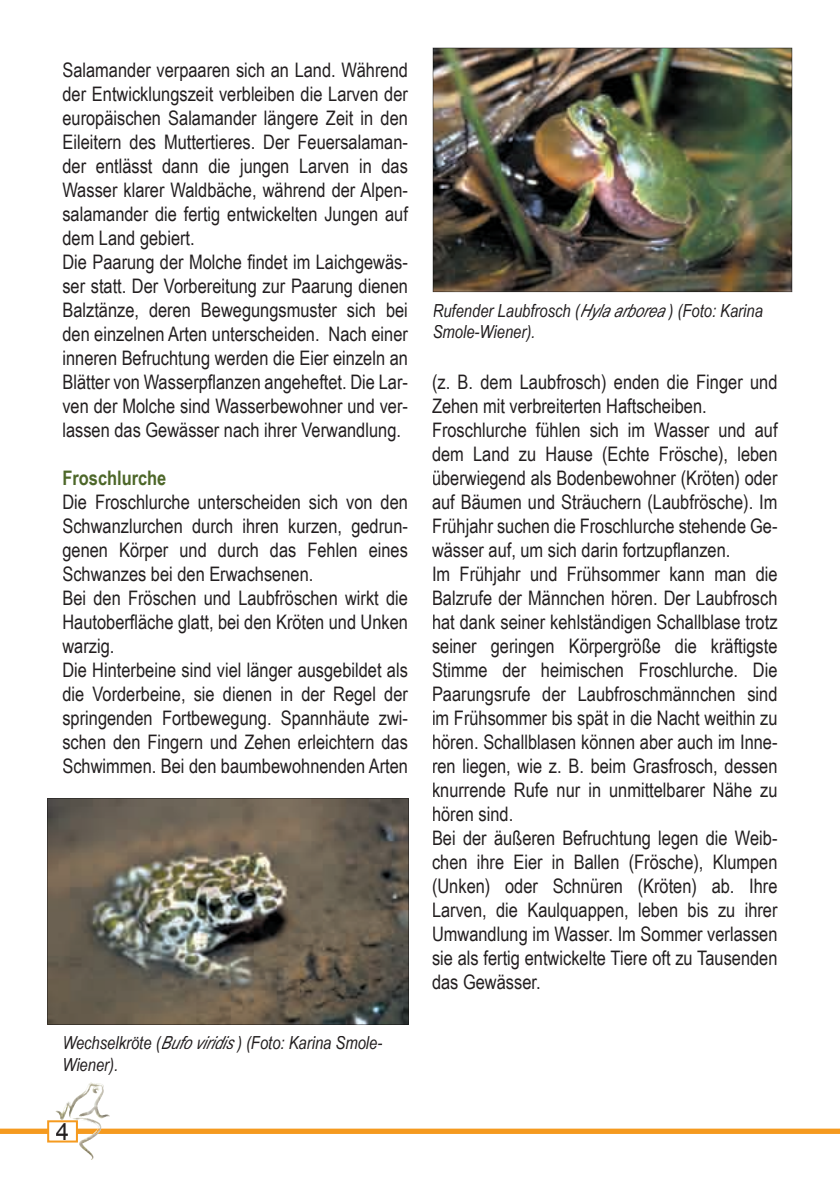
<style>
.page{position:relative;width:840px;height:1191px;background:#fff}
.page>*{position:absolute;margin:0;border:0;box-sizing:border-box;transform-origin:0 0}
.t1{font:24px "Arial";color:#231f20}
.t2{font:20px/24px "Arial Narrow";color:#231f20}
.t3{font:700 20px "Arial Narrow";color:#4d6729}
.t4{font:italic 18px/21.6px "Arial Narrow";color:#231f20}
</style>
<div class="page">
<img style="left:433px;top:48px;width:358px;height:244px">
<svg style="left:47px;top:798px;width:361px;height:226px;background:#6c6557"></svg>
<div style="left:77px;top:1128px;width:762px;height:6px;background:#f59a1f"></div>
<div style="left:0;top:1128px;width:48px;height:6px;background:#f59a1f"></div>
<img style="left:67px;top:1082px;width:37px;height:33px">
<svg style="left:47px;top:1120px;width:31px;height:22px"></svg>
<p class="t2" style="left:62px;top:57px;width:347px">Salamander verpaaren sich an Land. Während der Entwicklungszeit verbleiben die Larven der europäischen Salamander längere Zeit in den Eileitern des Muttertieres. Der Feuersalaman&shy;der entlässt dann die jungen Larven in das Wasser klarer Waldbäche, während der Alpen&shy;salamander die fertig entwickelten Jungen auf dem Land gebiert.<br>Die Paarung der Molche findet im Laichgewäs&shy;ser statt. Der Vorbereitung zur Paarung dienen Balztänze, deren Bewegungsmuster sich bei den einzelnen Arten unterscheiden. Nach einer inneren Befruchtung werden die Eier einzeln an Blätter von Wasserpflanzen angeheftet. Die Lar&shy;ven der Molche sind Wasserbewohner und ver&shy;lassen das Gewässer nach ihrer Verwandlung.</p>
<p class="t3" style="left:62px;top:463px;width:105px">Froschlurche</p>
<p class="t2" style="left:62px;top:489px;width:347px">Die Froschlurche unterscheiden sich von den Schwanzlurchen durch ihren kurzen, gedrun&shy;genen Körper und durch das Fehlen eines Schwanzes bei den Erwachsenen.<br>Bei den Fröschen und Laubfröschen wirkt die Hautoberfläche glatt, bei den Kröten und Unken warzig.<br>Die Hinterbeine sind viel länger ausgebildet als die Vorderbeine, sie dienen in der Regel der springenden Fortbewegung. Spannhäute zwi&shy;schen den Fingern und Zehen erleichtern das Schwimmen. Bei den baumbewohnenden Arten</p>
<p class="t4" style="left:62px;top:1031px;width:321px">Wechselkröte (Bufoviridis) (Foto: Karina Smole-<br>Wiener).</p>
<p class="t1" style="left:56px;top:1115px;width:15px">4</p>
<p class="t4" style="left:432px;top:299px;width:331px">Rufender Laubfrosch (Hylaarborea) (Foto: Karina<br>Smole-Wiener).</p>
<p class="t2" style="left:432px;top:369px;width:347px">(z. B. dem Laubfrosch) enden die Finger und Zehen mit verbreiterten Haftscheiben.<br>Froschlurche fühlen sich im Wasser und auf dem Land zu Hause (Echte Frösche), leben überwiegend als Bodenbewohner (Kröten) oder auf Bäumen und Sträuchern (Laubfrösche). Im Frühjahr suchen die Froschlurche stehende Ge&shy;wässer auf, um sich darin fortzupflanzen.<br>Im Frühjahr und Frühsommer kann man die Balzrufe der Männchen hören. Der Laubfrosch hat dank seiner kehlständigen Schallblase trotz seiner geringen Körpergröße die kräftigste Stimme der heimischen Froschlurche. Die Paarungsrufe der Laubfroschmännchen sind im Frühsommer bis spät in die Nacht weithin zu hören. Schallblasen können aber auch im Inne&shy;ren liegen, wie z. B. beim Grasfrosch, dessen knurrende Rufe nur in unmittelbarer Nähe zu hören sind.<br>Bei der äußeren Befruchtung legen die Weib&shy;chen ihre Eier in Ballen (Frösche), Klumpen (Unken) oder Schnüren (Kröten) ab. Ihre Larven, die Kaulquappen, leben bis zu ihrer Umwandlung im Wasser. Im Sommer verlassen sie als fertig entwickelte Tiere oft zu Tausenden das Gewässer.</p>
</div>
